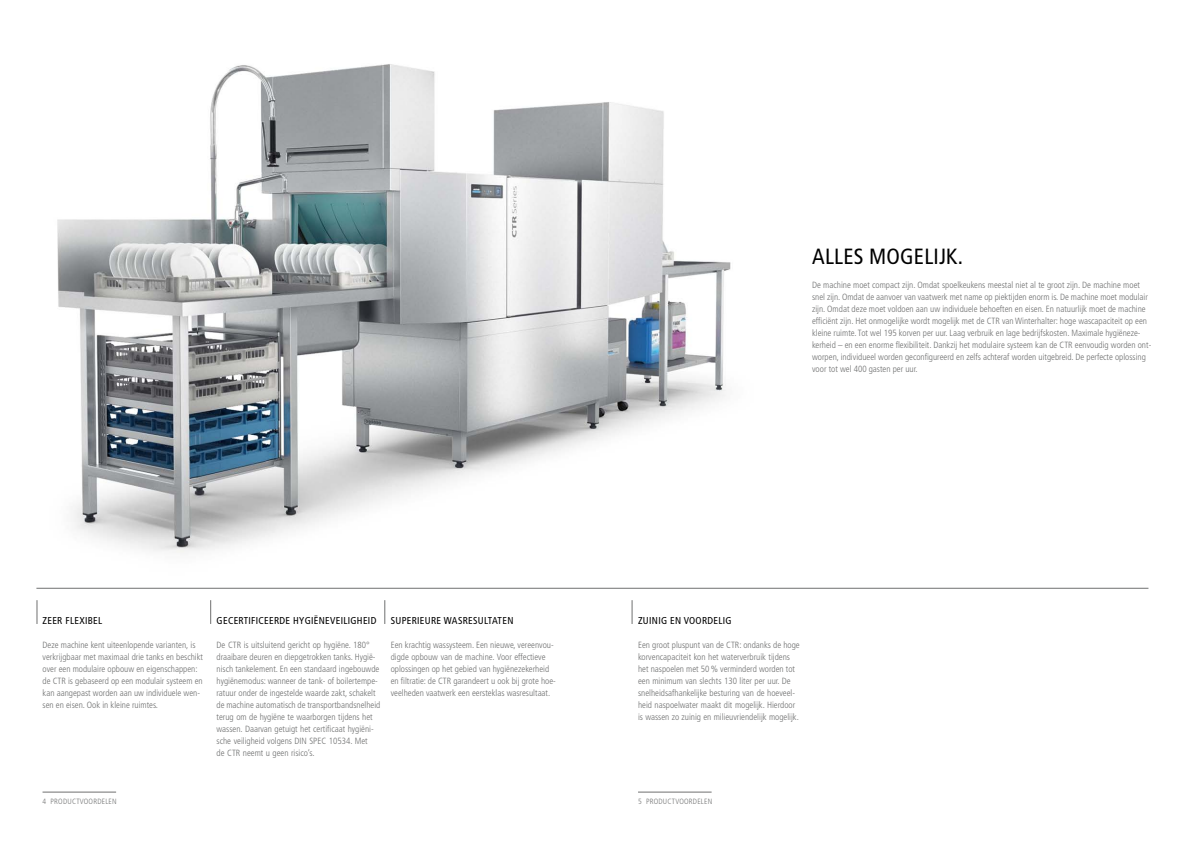
<style>
.page{position:relative;width:1191px;height:842px;background:#fff}
.page>*{position:absolute;margin:0;border:0;box-sizing:border-box;transform-origin:0 0}
.t1{font:condensed 22px "Frutiger LT Pro";letter-spacing:.01em;color:#000}
.t2{font:condensed 10px "Frutiger LT Pro";letter-spacing:.03em;color:#000}
.t3{font:300 condensed 9px/12px "Frutiger LT Pro";color:#6f7070}
.t4{font:300 condensed 7.6px "Frutiger LT Pro";letter-spacing:.03em;color:#6f7070}
</style>
<div class="page">
<img style="left:57px;top:64px;width:674px;height:489px">
<svg style="left:384px;top:600px;width:1px;height:24px"></svg>
<svg style="left:210px;top:600px;width:1px;height:24px"></svg>
<svg style="left:37px;top:600px;width:1px;height:24px"></svg>
<hr style="left:36px;top:588px;width:1112px;height:1px;background:#6f7070">
<svg style="left:632px;top:600px;width:1px;height:24px"></svg>
<hr style="left:638px;top:792px;width:73px;height:1px;background:#6f7070">
<hr style="left:43px;top:792px;width:73px;height:1px;background:#6f7070">
<h1 class="t1" style="left:812px;top:244px;width:152px">ALLES MOGELIJK.</h1>
<p class="t3" style="left:812px;top:279px;width:341px">De machine moet compact zijn. Omdat spoelkeukens meestal niet al te groot zijn. De machine moet snel zijn. Omdat de aanvoer van vaatwerk met name op piektijden enorm is. De machine moet modulair zijn. Omdat deze moet voldoen aan uw individuele behoeften en eisen. En natuurlijk moet de machine efficiënt zijn. Het onmogelijke wordt mogelijk met de CTR van Winterhalter: hoge wascapaciteit op een kleine ruimte. Tot wel 195 korven per uur. Laag verbruik en lage bedrijfskosten. Maximale hygiëneze&shy;kerheid – en een enorme flexibiliteit. Dankzij het modulaire systeem kan de CTR eenvoudig worden ont&shy;worpen, individueel worden geconfigureerd en zelfs achteraf worden uitgebreid. De perfecte oplossing voor tot wel 400 gasten per uur.</p>
<p class="t2" style="left:43px;top:615px;width:61px">ZEER FLEXIBEL</p>
<p class="t3" style="left:43px;top:639px;width:162px">Deze machine kent uiteenlopende varianten, is verkrijgbaar met maximaal drie tanks en beschikt over een modulaire opbouw en eigenschappen: de CTR is gebaseerd op een modulair systeem en kan aangepast worden aan uw individuele wen&shy;sen en eisen. Ook in kleine ruimtes.</p>
<p class="t2" style="left:217px;top:615px;width:161px">GECERTIFICEERDE HYGIËNEVEILIGHEID</p>
<p class="t3" style="left:217px;top:639px;width:165px">De CTR is uitsluitend gericht op hygiëne. 180° draaibare deuren en diepgetrokken tanks. Hygië&shy;nisch tankelement. En een standaard ingebouwde hygiënemodus: wanneer de tank- of boilertempe&shy;ratuur onder de ingestelde waarde zakt, schakelt de machine automatisch de transportbandsnelheid terug om de hygiëne te waarborgen tijdens het wassen. Daarvan getuigt het certificaat hygiëni&shy;sche veiligheid volgens DIN SPEC 10534. Met<br>de CTR neemt u geen risico’s.</p>
<p class="t2" style="left:391px;top:615px;width:124px">SUPERIEURE WASRESULTATEN</p>
<p class="t3" style="left:391px;top:639px;width:167px">Een krachtig wassysteem. Een nieuwe, vereenvou&shy;digde opbouw van de machine. Voor effectieve oplossingen op het gebied van hygiënezekerheid en filtratie: de CTR garandeert u ook bij grote hoe&shy;veelheden vaatwerk een eersteklas wasresultaat.</p>
<p class="t2" style="left:638px;top:615px;width:95px">ZUINIG EN VOORDELIG</p>
<p class="t3" style="left:638px;top:639px;width:163px">Een groot pluspunt van de CTR: ondanks de hoge korvencapaciteit kon het waterverbruik tijdens het naspoelen met 50% verminderd worden tot een minimum van slechts 130 liter per uur. De snelheidsafhankelijke besturing van de hoeveel&shy;heid naspoelwater maakt dit mogelijk. Hierdoor is wassen zo zuinig en milieuvriendelijk mogelijk.</p>
<p class="t4" style="left:43px;top:797px;width:76px">4 PRODUCTVOORDELEN</p>
<p class="t4" style="left:638px;top:797px;width:76px">5 PRODUCTVOORDELEN</p>
</div>
